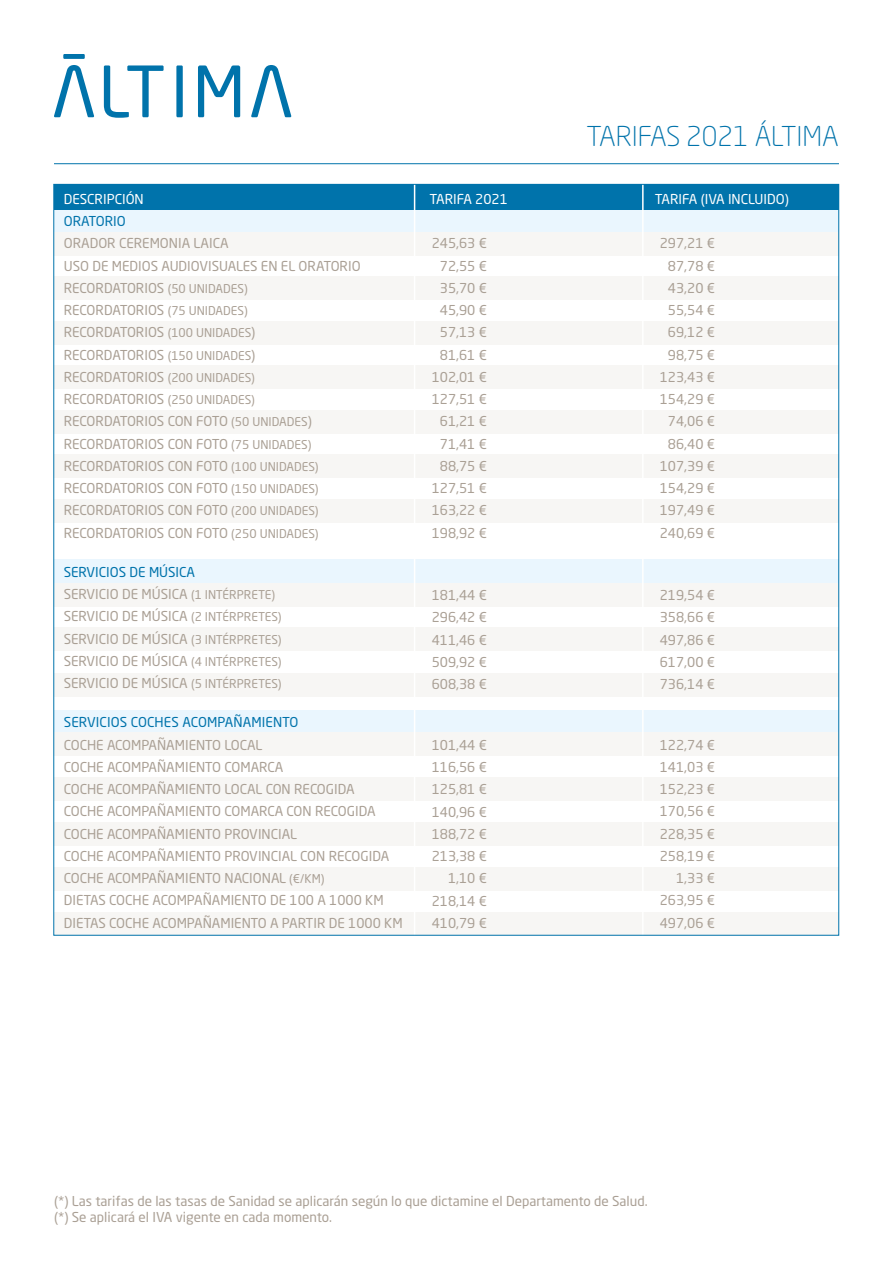
<style>
.page{position:relative;width:893px;height:1263px;background:#fff}
.page>*{position:absolute;margin:0;border:0;box-sizing:border-box;transform-origin:0 0}
.t1{font:300 27px "Neo Sans Std";color:#0073ab}
.t2{font:13.5px/22.2px "Neo Sans Std";color:#aaa095}
.t3{font:13.5px "Neo Sans Std";color:#fff}
.t4{font:13.5px "Neo Sans Std";letter-spacing:.01em;color:#0073ab}
.s1{font-size:12px}
.s2{color:#0073ab}
</style>
<div class="page">
<div style="left:54px;top:210px;width:785px;height:23px;background:#eaf6fe"></div>
<div style="left:54px;top:559px;width:785px;height:24px;background:#eaf6fe"></div>
<div style="left:54px;top:711px;width:785px;height:23px;background:#eaf6fe"></div>
<div style="left:54px;top:232px;width:785px;height:24px;background:#f7f6f4"></div>
<div style="left:54px;top:410px;width:785px;height:24px;background:#f7f6f4"></div>
<div style="left:54px;top:583px;width:785px;height:23px;background:#f7f6f4"></div>
<div style="left:54px;top:732px;width:785px;height:24px;background:#f7f6f4"></div>
<div style="left:54px;top:822px;width:785px;height:24px;background:#f7f6f4"></div>
<div style="left:54px;top:276px;width:785px;height:24px;background:#f7f6f4"></div>
<div style="left:54px;top:454px;width:785px;height:24px;background:#f7f6f4"></div>
<div style="left:54px;top:627px;width:785px;height:24px;background:#f7f6f4"></div>
<div style="left:54px;top:673px;width:785px;height:23px;background:#f7f6f4"></div>
<div style="left:54px;top:777px;width:785px;height:23px;background:#f7f6f4"></div>
<div style="left:54px;top:867px;width:785px;height:23px;background:#f7f6f4"></div>
<div style="left:54px;top:912px;width:785px;height:23px;background:#f7f6f4"></div>
<div style="left:54px;top:321px;width:785px;height:23px;background:#f7f6f4"></div>
<div style="left:54px;top:499px;width:785px;height:23px;background:#f7f6f4"></div>
<div style="left:54px;top:365px;width:785px;height:24px;background:#f7f6f4"></div>
<div style="left:54px;top:184px;width:785px;height:26px;background:#0073ab"></div>
<hr style="left:54px;top:163px;width:785px;height:1px;background:#0073ab">
<hr style="left:414px;top:179px;width:1px;height:908px;background:#fff">
<hr style="left:642px;top:179px;width:2px;height:908px;background:#fff">
<svg style="left:54px;top:65px;width:40px;height:52px"></svg>
<svg style="left:104px;top:65px;width:60px;height:53px"></svg>
<div style="left:176px;top:65px;width:7px;height:52px;background:#0073ab"></div>
<svg style="left:198px;top:65px;width:42px;height:52px"></svg>
<div style="left:63px;top:54px;width:22px;height:5px;background:#0073ab"></div>
<svg style="left:251px;top:65px;width:40px;height:52px"></svg>
<p class="t3" style="left:64px;top:191px;width:81px">DESCRIPCIÓN</p>
<p class="t4" style="left:64px;top:213px;width:63px">ORATORIO</p>
<p class="t2" style="left:64px;top:232px;width:298px">ORADOR CEREMONIA LAICA<br>USO DE MEDIOS AUDIOVISUALES EN EL ORATORIO RECORDATORIOS <span class="s1">(50 UNIDADES)<br></span>RECORDATORIOS <span class="s1">(75 UNIDADES)<br></span>RECORDATORIOS <span class="s1">(100 UNIDADES</span>)<br>RECORDATORIOS <span class="s1">(150 UNIDADES</span>)<br>RECORDATORIOS <span class="s1">(200 UNIDADES)<br></span>RECORDATORIOS <span class="s1">(250 UNIDADES)<br></span>RECORDATORIOS CON FOTO <span class="s1">(50 UNIDADES</span>)<br>RECORDATORIOS CON FOTO <span class="s1">(75 UNIDADES)<br></span>RECORDATORIOS CON FOTO <span class="s1">(100 UNIDADES)<br></span>RECORDATORIOS CON FOTO <span class="s1">(150 UNIDADES)<br></span>RECORDATORIOS CON FOTO <span class="s1">(200 UNIDADES)<br></span>RECORDATORIOS CON FOTO <span class="s1">(250 UNIDADES)</span></p>
<p class="t2" style="left:64px;top:561px;width:219px"><span class="s2">SERVICIOS DE MÚSICA<br></span>SERVICIO DE MÚSICA <span class="s1">(1 INTÉRPRETE)<br></span>SERVICIO DE MÚSICA <span class="s1">(2 INTÉRPRETES)<br></span>SERVICIO DE MÚSICA <span class="s1">(3 INTÉRPRETES)<br></span>SERVICIO DE MÚSICA <span class="s1">(4 INTÉRPRETES)<br></span>SERVICIO DE MÚSICA <span class="s1">(5 INTÉRPRETES)</span></p>
<p class="t4" style="left:64px;top:714px;width:236px">SERVICIOS COCHES ACOMPAÑAMIENTO</p>
<p class="t2" style="left:64px;top:733px;width:340px">COCHE ACOMPAÑAMIENTO LOCAL<br>COCHE ACOMPAÑAMIENTO COMARCA<br>COCHE ACOMPAÑAMIENTO LOCAL CON RECOGIDA<br>COCHE ACOMPAÑAMIENTO COMARCA CON RECOGIDA COCHE ACOMPAÑAMIENTO PROVINCIAL<br>COCHE ACOMPAÑAMIENTO PROVINCIAL CON RECOGIDA COCHE ACOMPAÑAMIENTO NACIONAL <span class="s1">(€/KM)<br></span>DIETAS COCHE ACOMPAÑAMIENTO DE 100 A 1000 KM DIETAS COCHE ACOMPAÑAMIENTO A PARTIR DE 1000 KM</p>
<h1 class="t1" style="left:587px;top:120px;width:254px">TARIFAS 2021 ÁLTIMA</h1>
<p class="t3" style="left:429px;top:191px;width:80px">TARIFA 2021</p>
<p class="t3" style="left:655px;top:191px;width:135px">TARIFA (IVA INCLUIDO)</p>
<p class="t2" style="left:432px;top:232px;width:57px;text-align:right">245,63 €<br>72,55 €<br>35,70 €<br>45,90 €<br>57,13 €<br>81,61 €<br>102,01 €<br>127,51 €<br>61,21 €<br>71,41 €<br>88,75 €<br>127,51 €<br>163,22 €<br>198,92 €</p>
<p class="t2" style="left:660px;top:232px;width:57px;text-align:right">297,21 €<br>87,78 €<br>43,20 €<br>55,54 €<br>69,12 €<br>98,75 €<br>123,43 €<br>154,29 €<br>74,06 €<br>86,40 €<br>107,39 €<br>154,29 €<br>197,49 €<br>240,69 €</p>
<p class="t2" style="left:432px;top:584px;width:57px;text-align:justify">181,44 € 296,42 € 411,46 € 509,92 € 608,38 €</p>
<p class="t2" style="left:432px;top:733px;width:57px;text-align:right">101,44 €<br>116,56 €<br>125,81 €<br>140,96 €<br>188,72 €<br>213,38 €<br>1,10 €<br>218,14 €<br>410,79 €</p>
<p class="t2" style="left:660px;top:584px;width:57px;text-align:justify">219,54 € 358,66 € 497,86 € 617,00 € 736,14 €</p>
<p class="t2" style="left:660px;top:733px;width:57px;text-align:right">122,74 €<br>141,03 €<br>152,23 €<br>170,56 €<br>228,35 €<br>258,19 €<br>1,33 €<br>263,95 €<br>497,06 €</p>
<p class="t2" style="left:54px;top:1192px;width:595px;line-height:16.5px">(*) Las tarifas de las tasas de Sanidad se aplicarán según lo que dictamine el Departamento de Salud. (*) Se aplicará el IVA vigente en cada momento.</p>
</div>
